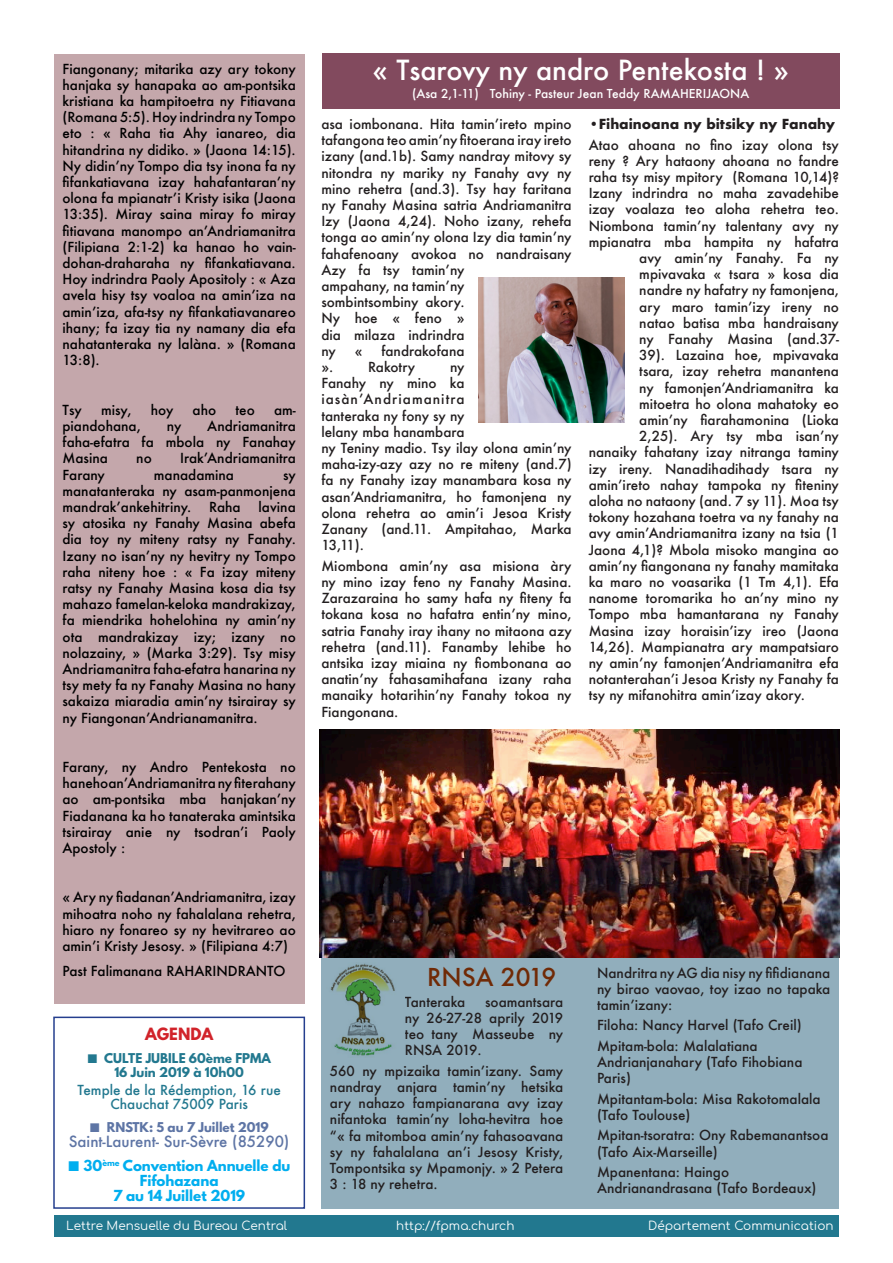
<style>
.page{position:relative;width:893px;height:1263px;background:#fff}
.page>*{position:absolute;margin:0;border:0;box-sizing:border-box;transform-origin:0 0}
.t1{font:500 27px "Futura";color:#fff}
.t2{font:500 24px "Futura";letter-spacing:-.005em;color:#702a06}
.t3{font:500 15px "Futura";color:#5e75a5}
.t4{font:700 15px "League Spartan";color:#d1232a}
.t5{font:500 13.5px/16.2px "Futura";color:#231f20}
.t6{font:500 13.5px/16.2px "Futura";color:#000;text-align:justify}
.t7{font:700 13.5px "League Spartan";color:#00aeef}
.t8{font:500 13.5px/13.5px "Futura";color:#22788f;text-align:center}
.t9{font:700 13.5px "Futura";color:#231f20}
.t10{font:12px "Comfortaa";color:#fff}
.t11{font:500 12px "Futura";color:#fff}
.t12{font:700 12px/14.4px "League Spartan";color:#22788f}
.t13{font:700 12px "League Spartan";color:#5e75a5}
.s1{font-weight:500}
</style>
<div class="page">
<div style="left:321px;top:958px;width:518px;height:251px;background:#91aebc"></div>
<div style="left:54px;top:1215px;width:785px;height:22px;background:#22788f"></div>
<div style="left:54px;top:54px;width:250px;height:949px;background:#c4a7ab"></div>
<div style="left:322px;top:54px;width:518px;height:55px;background:#824a5e"></div>
<img style="left:478px;top:278px;width:147px;height:145px">
<img style="left:330px;top:963px;width:65px;height:93px">
<img style="left:320px;top:730px;width:519px;height:228px">
<div style="left:53px;top:1016px;width:252px;height:193px;border:2px solid #253f8e"></div>
<p class="t6" style="left:63px;top:60px;width:235px">Fiangonany; mitarika azy ary tokony hanjaka sy hanapaka ao am-pontsika kristiana ka hampitoetra ny Fitiavana (Romana 5:5). Hoy indrindra ny Tompo eto : « Raha tia Ahy ianareo, dia hitandrina ny didiko. » (Jaona 14:15).<br>Ny didin’ny Tompo dia tsy inona fa ny fifankatiavana izay hahafantaran’ny olona fa mpianatr’i Kristy isika (Jaona 13:35). Miray saina miray fo miray fitiavana manompo an’Andriamanitra (Filipiana 2:1-2) ka hanao ho vain&shy;dohan-draharaha ny fifankatiavana.<br>Hoy indrindra Paoly Apositoly : « Aza avela hisy tsy voaloa na amin’iza na amin’iza, afa-tsy ny fifankatiavanareo ihany; fa izay tia ny namany dia efa nahatanteraka ny lalàna. » (Romana 13:8).</p>
<p class="t6" style="left:63px;top:401px;width:21px">Tsy</p>
<p class="t6" style="left:101px;top:401px;width:32px">misy,</p>
<p class="t6" style="left:151px;top:401px;width:24px">hoy</p>
<p class="t6" style="left:193px;top:401px;width:25px">aho</p>
<p class="t6" style="left:235px;top:401px;width:21px">teo</p>
<p class="t6" style="left:274px;top:401px;width:23px">am-</p>
<p class="t6" style="left:63px;top:418px;width:80px">piandohana,</p>
<p class="t6" style="left:167px;top:418px;width:16px">ny</p>
<p class="t6" style="left:63px;top:418px;width:235px;text-indent:145px">Andriamanitra faha-efatra fa mbola ny Fanahay Masina</p>
<p class="t6" style="left:136px;top:450px;width:17px">no</p>
<p class="t6" style="left:180px;top:450px;width:117px">Irak’Andriamanitra</p>
<p class="t6" style="left:63px;top:466px;width:44px">Farany</p>
<p class="t6" style="left:154px;top:466px;width:82px">manadamina</p>
<p class="t6" style="left:63px;top:466px;width:235px;text-indent:220px">sy manatanteraka ny asam-panmonjena mandrak’ankehitriny.</p>
<p class="t6" style="left:63px;top:499px;width:235px;text-indent:196px">lavina sy atosika ny Fanahy Masina abefa dia toy ny miteny ratsy ny Fanahy.<br>Izany no isan’ny ny hevitry ny Tompo raha niteny hoe : « Fa izay miteny ratsy ny Fanahy Masina kosa dia tsy mahazo famelan-keloka mandrakizay, fa miendrika hohelohina ny amin’ny ota mandrakizay izy; izany no nolazainy, » (Marka 3:29). Tsy misy Andriamanitra faha-efatra hanarina ny tsy mety fa ny Fanahy Masina no hany sakaiza miaradia amin’ny tsirairay sy ny Fiangonan’Andrianamanitra.</p>
<p class="t6" style="left:63px;top:759px;width:235px">Farany, ny Andro Pentekosta no hanehoan’Andriamanitra ny fiterahany ao am-pontsika mba hanjakan’ny Fiadanana ka ho tanateraka amintsika tsirairay anie ny tsodran’i Paoly Apostoly :</p>
<p class="t6" style="left:63px;top:889px;width:235px">« Ary ny fiadanan’Andriamanitra, izay mihoatra noho ny fahalalana rehetra, hiaro ny fonareo sy ny hevitrareo ao amin’i Kristy Jesosy. » (Filipiana 4:7)</p>
<p class="t6" style="left:63px;top:962px;width:224px">Past Falimanana RAHARINDRANTO</p>
<p class="t6" style="left:209px;top:499px;width:33px">Raha</p>
<p class="t4" style="left:145px;top:1022px;width:70px">AGENDA</p>
<p class="t12" style="left:114px;top:1051px;width:158px;text-indent:-10px">CULTE JUBILE 60ème FPMA<br>16 Juin 2019 à 10h00</p>
<p class="t8" style="left:77px;top:1083px;width:205px">Temple de la Rédemption, 16 rue<br>Chauchat 75009 Paris</p>
<p class="t13" style="left:107px;top:1118px;width:164px">RNSTK: 5 au 7 Juillet 2019</p>
<p class="t3" style="left:69px;top:1131px;width:222px">Saint-Laurent- Sur-Sèvre (85290)</p>
<p class="t7" style="left:84px;top:1155px;width:208px">30<sup>ème</sup> Convention Annuelle du</p>
<p class="t7" style="left:140px;top:1170px;width:80px">Fifohazana</p>
<p class="t7" style="left:113px;top:1185px;width:134px">7 au 14 Juillet 2019</p>
<p class="t1" style="left:372px;top:52px;width:418px">« Tsarovy ny andro Pentekosta ! »</p>
<p class="t11" style="left:412px;top:85px;width:339px">(Asa 2,1-11) Tohiny - Pasteur Jean Teddy RAMAHERIJAONA</p>
<p class="t5" style="left:321px;top:116px;width:252px">asa iombonana. Hita tamin’ireto mpino tafangona teo amin’ny fitoerana iray ireto izany (and.1b). Samy nandray mitovy sy nitondra ny mariky ny Fanahy avy ny mino rehetra (and.3). Tsy hay faritana ny Fanahy Masina satria Andriamanitra<br>Izy (Jaona 4,24). Noho izany, rehefa tonga ao amin’ny olona Izy dia tamin’ny fahafenoany avokoa no nandraisany<br>Azy fa tsy tamin’ny<br>ampahany, na tamin’ny<br>sombintsombiny akory.<br>Ny hoe « feno »<br>dia milaza indrindra<br>ny</p>
<p class="t5" style="left:355px;top:343px;width:9px">«</p>
<p class="t5" style="left:381px;top:343px;width:85px">fandrakofana</p>
<p class="t5" style="left:321px;top:359px;width:13px">».</p>
<p class="t5" style="left:368px;top:359px;width:49px">Rakotry</p>
<p class="t5" style="left:321px;top:359px;width:252px;text-indent:129px">ny<br>Fanahy ny mino ka iasàn’Andriamanitra<br>tanteraka ny fony sy ny<br>lelany mba hanambara<br>ny Teniny madio. Tsy ilay olona amin’ny maha-izy-azy azy no re miteny (and.7) fa ny Fanahy izay manambara kosa ny asan’Andriamanitra, ho famonjena ny olona rehetra ao amin’i Jesoa Kristy<br>Zanany (and.11. Ampitahao, Marka<br>13,11).</p>
<p class="t5" style="left:321px;top:557px;width:252px;text-align:justify">Miombona amin’ny asa misiona àry ny mino izay feno ny Fanahy Masina.<br>Zarazaraina ho samy hafa ny fiteny fa tokana kosa no hafatra entin’ny mino, satria Fanahy iray ihany no mitaona azy rehetra (and.11). Fanamby lehibe ho antsika izay miaina ny fiombonana ao anatin’ny fahasamihafana izany raha manaiky hotarihin’ny Fanahy tokoa ny Fiangonana.</p>
<p class="t9" style="left:589px;top:114px;width:248px"><span class="s1">•</span>Fihainoana ny bitsiky ny Fanahy</p>
<p class="t5" style="left:589px;top:136px;width:252px">Atao ahoana no fino izay olona tsy</p>
<p class="t5" style="left:589px;top:152px;width:252px">reny ? Ary hataony ahoana no fandre</p>
<p class="t5" style="left:589px;top:169px;width:252px">raha tsy misy mpitory (Romana 10,14)?</p>
<p class="t5" style="left:589px;top:185px;width:252px">Izany indrindra no maha zavadehibe</p>
<p class="t5" style="left:589px;top:201px;width:252px">izay voalaza teo aloha rehetra teo.</p>
<p class="t5" style="left:589px;top:217px;width:252px">Niombona tamin’ny talentany avy ny</p>
<p class="t5" style="left:589px;top:233px;width:252px">mpianatra mba hampita ny hafatra</p>
<p class="t5" style="left:639px;top:250px;width:201px">avy amin’ny Fanahy. Fa ny</p>
<p class="t5" style="left:639px;top:266px;width:201px">mpivavaka « tsara » kosa dia</p>
<p class="t5" style="left:639px;top:282px;width:201px">nandre ny hafatry ny famonjena,</p>
<p class="t5" style="left:639px;top:298px;width:201px">ary maro tamin’izy ireny no</p>
<p class="t5" style="left:639px;top:314px;width:201px">natao batisa mba handraisany</p>
<p class="t5" style="left:639px;top:331px;width:201px">ny Fanahy Masina (and.37-</p>
<p class="t5" style="left:639px;top:347px;width:201px">39). Lazaina hoe, mpivavaka</p>
<p class="t5" style="left:639px;top:363px;width:201px">tsara, izay rehetra manantena</p>
<p class="t5" style="left:639px;top:379px;width:201px">ny famonjen’Andriamanitra ka</p>
<p class="t5" style="left:639px;top:395px;width:201px">mitoetra ho olona mahatoky eo</p>
<p class="t5" style="left:639px;top:412px;width:201px">amin’ny fiarahamonina (Lioka</p>
<p class="t5" style="left:639px;top:428px;width:201px">2,25). Ary tsy mba isan’ny</p>
<p class="t5" style="left:589px;top:444px;width:252px">nanaiky fahatany izay nitranga taminy</p>
<p class="t5" style="left:589px;top:460px;width:252px">izy ireny. Nanadihadihady tsara ny</p>
<p class="t5" style="left:589px;top:476px;width:252px">amin’ireto nahay tampoka ny fiteniny</p>
<p class="t5" style="left:589px;top:493px;width:252px">aloha no nataony (and. 7 sy 11). Moa tsy</p>
<p class="t5" style="left:589px;top:509px;width:252px">tokony hozahana toetra va ny fanahy na</p>
<p class="t5" style="left:589px;top:525px;width:252px">avy amin’Andriamanitra izany na tsia (1</p>
<p class="t5" style="left:589px;top:541px;width:252px">Jaona 4,1)? Mbola misoko mangina ao</p>
<p class="t5" style="left:589px;top:557px;width:252px">amin’ny fiangonana ny fanahy mamitaka</p>
<p class="t5" style="left:589px;top:574px;width:252px">ka maro no voasarika (1 Tm 4,1). Efa</p>
<p class="t5" style="left:589px;top:590px;width:252px">nanome toromarika ho an’ny mino ny</p>
<p class="t5" style="left:589px;top:606px;width:252px">Tompo mba hamantarana ny Fanahy</p>
<p class="t5" style="left:589px;top:622px;width:252px">Masina izay horaisin’izy ireo (Jaona</p>
<p class="t5" style="left:589px;top:638px;width:252px">14,26). Mampianatra ary mampatsiaro</p>
<p class="t5" style="left:589px;top:655px;width:252px">ny amin’ny famonjen’Andriamanitra efa</p>
<p class="t5" style="left:589px;top:671px;width:252px">notanterahan’i Jesoa Kristy ny Fanahy fa</p>
<p class="t5" style="left:589px;top:687px;width:218px">tsy ny mifanohitra amin’izay akory.</p>
<p class="t2" style="left:427px;top:961px;width:131px">RNSA 2019</p>
<p class="t5" style="left:405px;top:993px;width:62px">Tanteraka</p>
<p class="t5" style="left:405px;top:993px;width:160px;text-align:justify;text-indent:80px">soamantsara ny 26-27-28 aprily 2019 teo tany Masseube ny RNSA 2019.</p>
<p class="t5" style="left:330px;top:1062px;width:235px;text-align:justify">560 ny mpizaika tamin’izany. Samy nandray anjara tamin’ny hetsika ary nahazo fampianarana avy izay nifantoka tamin’ny loha-hevitra hoe “« fa mitomboa amin’ny fahasoavana sy ny fahalalana an’i Jesosy Kristy, Tompontsika sy Mpamonjy. » 2 Petera 3 : 18 ny rehetra.</p>
<p class="t5" style="left:597px;top:964px;width:235px;text-align:justify">Nandritra ny AG dia nisy ny fifidianana ny birao vaovao, toy izao no tapaka tamin’izany:</p>
<p class="t5" style="left:597px;top:1017px;width:206px">Filoha: Nancy Harvel (Tafo Creil)</p>
<p class="t5" style="left:597px;top:1037px;width:207px">Mpitam-bola: Malalatiana<br>Andrianjanahary (Tafo Fihobiana<br>Paris)</p>
<p class="t5" style="left:597px;top:1090px;width:225px">Mpitantam-bola: Misa Rakotomalala (Tafo Toulouse)</p>
<p class="t5" style="left:597px;top:1127px;width:233px">Mpitan-tsoratra: Ony Rabemanantsoa (Tafo Aix-Marseille)</p>
<p class="t5" style="left:597px;top:1164px;width:221px">Mpanentana: Haingo<br>Andrianandrasana (Tafo Bordeaux)</p>
<p class="t10" style="left:66px;top:1215px;width:222px">Lettre Mensuelle du Bureau Central</p>
<p class="t10" style="left:396px;top:1215px;width:120px">http://fpma.church</p>
<p class="t10" style="left:648px;top:1215px;width:187px">Département Communication</p>
</div>
